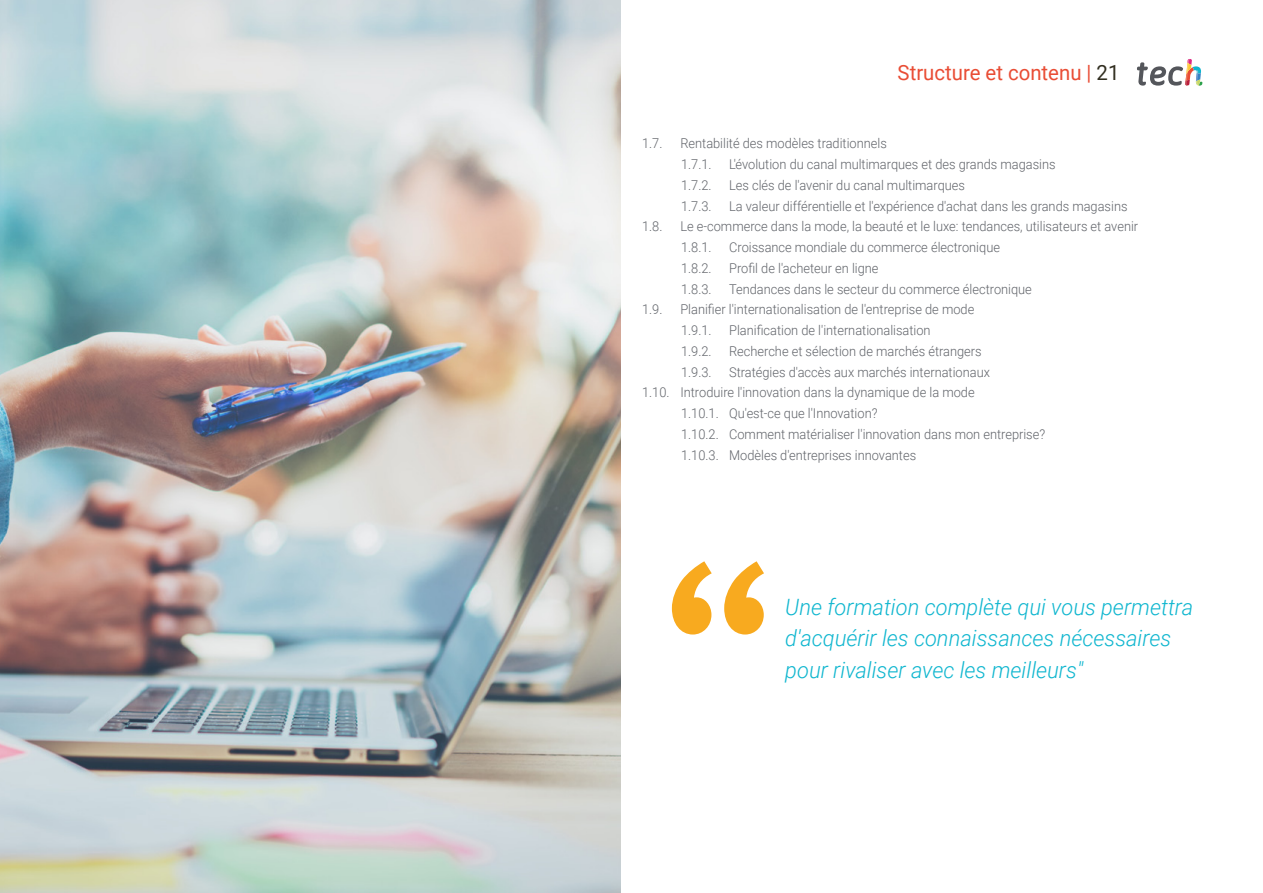
<style>
.page{position:relative;width:1263px;height:893px;background:#fff}
.page>*{position:absolute;margin:0;border:0;box-sizing:border-box;transform-origin:0 0}
.t1{font:italic 300 22.5px/31.5px "Roboto";color:#0fb6cf}
.t2{font:21px "Roboto";color:#e94d35}
.t3{font:300 13.5px/20.7px "Roboto";color:#61646a;scale:.95 1}
.s1{color:#312e20}
</style>
<div class="page">
<img style="left:0;top:0;width:621px;height:893px">
<svg style="left:1137px;top:59px;width:65px;height:27px"></svg>
<svg style="left:672px;top:561px;width:92px;height:73px"></svg>
<h2 class="t2" style="left:898px;top:57px;width:223px">Structure et contenu | <span class="s1">21</span></h2>
<p class="t3" style="left:642px;top:133px;width:23px">1.7.</p>
<p class="t3" style="left:680px;top:133px;width:219px">Rentabilité des modèles traditionnels<br>1.7.1.</p>
<p class="t3" style="left:729px;top:153px;width:345px">L'évolution du canal multimarques et des grands magasins</p>
<p class="t3" style="left:681px;top:174px;width:34px">1.7.2.</p>
<p class="t3" style="left:729px;top:174px;width:250px">Les clés de l'avenir du canal multimarques</p>
<p class="t3" style="left:681px;top:195px;width:34px">1.7.3.</p>
<p class="t3" style="left:729px;top:195px;width:421px">La valeur différentielle et l'expérience d'achat dans les grands magasins</p>
<p class="t3" style="left:642px;top:216px;width:23px">1.8.</p>
<p class="t3" style="left:680px;top:216px;width:483px">Le e-commerce dans la mode, la beauté et le luxe: tendances, utilisateurs et avenir<br>1.8.1.</p>
<p class="t3" style="left:729px;top:236px;width:287px">Croissance mondiale du commerce électronique</p>
<p class="t3" style="left:681px;top:257px;width:34px">1.8.2.</p>
<p class="t3" style="left:729px;top:257px;width:159px">Profil de l'acheteur en ligne</p>
<p class="t3" style="left:681px;top:278px;width:34px">1.8.3.</p>
<p class="t3" style="left:729px;top:278px;width:320px">Tendances dans le secteur du commerce électronique</p>
<p class="t3" style="left:642px;top:299px;width:23px">1.9.</p>
<p class="t3" style="left:680px;top:299px;width:311px">Planifier l'internationalisation de l'entreprise de mode<br>1.9.1.</p>
<p class="t3" style="left:729px;top:319px;width:214px">Planification de l'internationalisation</p>
<p class="t3" style="left:681px;top:340px;width:34px">1.9.2.</p>
<p class="t3" style="left:729px;top:340px;width:267px">Recherche et sélection de marchés étrangers</p>
<p class="t3" style="left:681px;top:361px;width:34px">1.9.3.</p>
<p class="t3" style="left:729px;top:361px;width:276px">Stratégies d'accès aux marchés internationaux</p>
<p class="t3" style="left:642px;top:382px;width:351px">1.10. Introduire l'innovation dans la dynamique de la mode</p>
<p class="t3" style="left:681px;top:402px;width:208px">1.10.1. Qu'est-ce que l'Innovation?</p>
<p class="t3" style="left:681px;top:423px;width:385px">1.10.2. Comment matérialiser l'innovation dans mon entreprise?</p>
<p class="t3" style="left:681px;top:444px;width:249px">1.10.3. Modèles d'entreprises innovantes</p>
<h1 class="t1" style="left:785px;top:590px;width:409px">Une formation complète qui vous permettra d'acquérir les connaissances nécessaires pour rivaliser avec les meilleurs"</h1>
</div>
